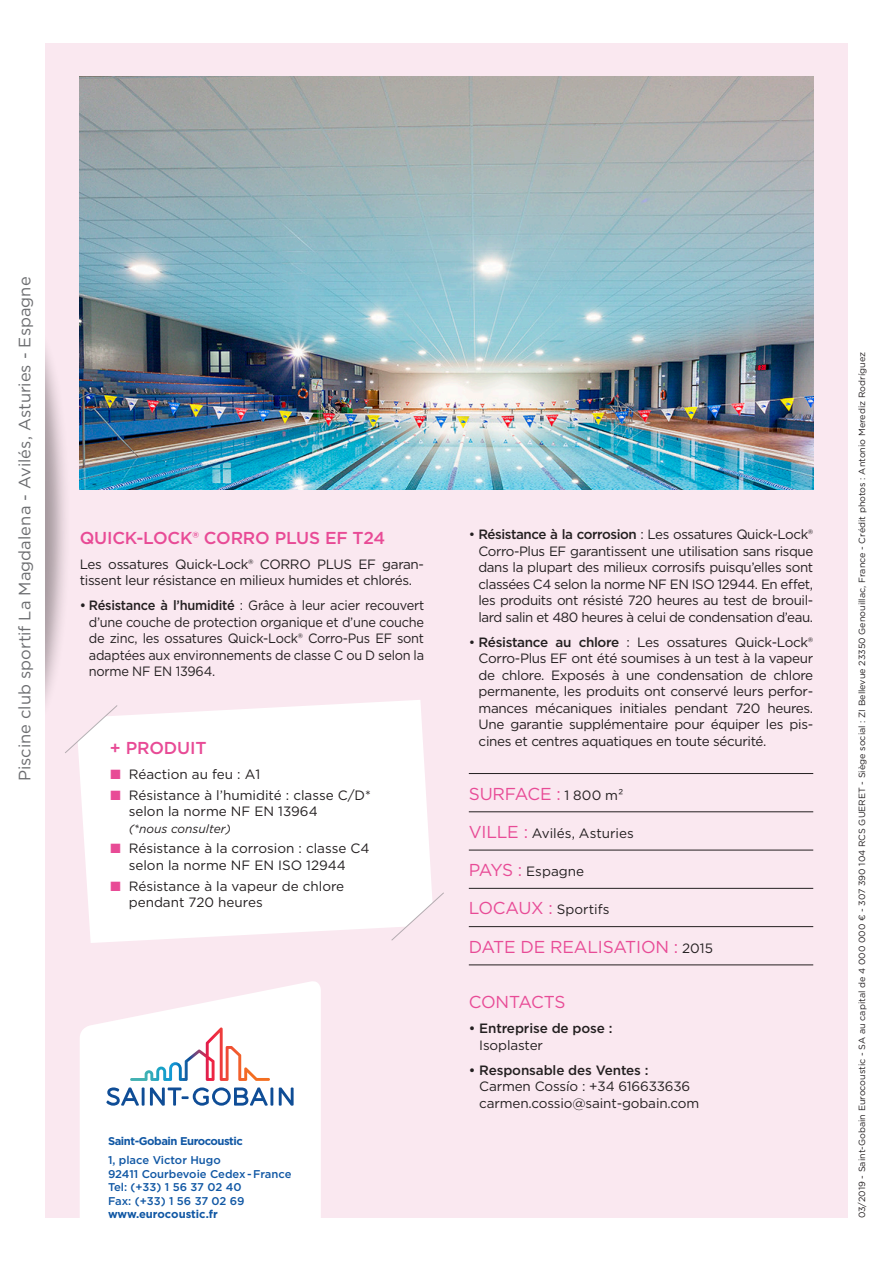
<style>
.page{position:relative;width:893px;height:1263px;background:#fff}
.page>*{position:absolute;margin:0;border:0;box-sizing:border-box;transform-origin:0 0}
.ApplicationTitre{font:17.25px "Gotham";letter-spacing:-.01em;color:#e84b96}
.t1{font:500 17.25px "Gotham";letter-spacing:-.01em;color:#e84b96}
.ApplicationTitre-2{font:16.5px "Gotham";color:#6c6d70}
.ApplicationTitre-3{font:13.5px/16.5px "Gotham";letter-spacing:-.02em;color:#231f20}
.ApplicationTitre-4{font:13.5px/16.5px "Gotham";color:#231f20}
.ApplicationTitre-5{font:13.5px/16.5px "Gotham";letter-spacing:-.02em;color:#231f20;text-align:justify;scale:.95 1}
.t2{font:500 13.5px/16.5px "Gotham";letter-spacing:-.01em;color:#231f20}
.ApplicationTitre-6{font:13.5px "Gotham";letter-spacing:.005em;color:#231f20}
.t3{font:italic 12px "Gotham";color:#231f20}
.Addresse{font:500 11.25px "Gotham";color:#1057a4}
.Addresse-2{font:700 11.25px "Gotham";letter-spacing:-.04em;color:#1057a4}
.Addresse-3{font:700 11.25px "Gotham";color:#1057a4}
.Addresse-4{font:9px "Gotham";color:#231f20}
.s1{font-weight:500}
.s2{color:#e84b96}
.s3{font-size:13.5px;color:#231f20}
.s4{font-size:17.25px;color:#e84b96}
.s5{font-weight:400}
</style>
<div class="page">
<div style="left:45px;top:44px;width:803px;height:1174px;background:#fae8f0"></div>
<img style="left:80px;top:77px;width:733px;height:413px">
<svg style="left:80px;top:981px;width:241px;height:237px;background:#fefcfd"></svg>
<div style="left:0;top:323px;width:72px;height:405px;background:#231f20;opacity:.4"></div>
<div style="left:0;top:0;width:45px;height:1253px;background:#fff"></div>
<hr style="left:469px;top:773px;width:344px;height:1px;background:#231f20">
<hr style="left:469px;top:811px;width:344px;height:1px;background:#231f20">
<hr style="left:469px;top:850px;width:344px;height:1px;background:#231f20">
<hr style="left:469px;top:888px;width:344px;height:1px;background:#231f20">
<hr style="left:469px;top:926px;width:344px;height:1px;background:#231f20">
<hr style="left:469px;top:965px;width:344px;height:1px;background:#231f20">
<svg style="left:106px;top:1087px;width:33px;height:19px"></svg>
<hr style="left:142px;top:1087px;width:3px;height:18px;background:#0f4d96">
<svg style="left:150px;top:1087px;width:118px;height:19px;background:#a8bed9"></svg>
<hr style="left:270px;top:1087px;width:3px;height:18px;background:#0f4d96">
<svg style="left:279px;top:1087px;width:15px;height:18px"></svg>
<svg style="left:130px;top:1027px;width:140px;height:54px;background:#f0e5e6"></svg>
<svg style="left:78px;top:700px;width:354px;height:243px;background:#fefcfd"></svg>
<svg style="left:64px;top:704px;width:54px;height:50px"></svg>
<svg style="left:391px;top:892px;width:53px;height:49px"></svg>
<p class="ApplicationTitre-2" style="left:14px;top:781px;width:506px;rotate:-90deg">Piscine club sportif La Magdalena - Avilés, Asturies - Espagne</p>
<p class="t1" style="left:80px;top:526px;width:307px">QUICK-LOCK® CORRO PLUS EF T24</p>
<p class="ApplicationTitre-3" style="left:80px;top:555px;width:346px">Les ossatures Quick-Lock® CORRO PLUS EF garan&shy;tissent leur résistance en milieux humides et chlorés.</p>
<p class="ApplicationTitre-5" style="left:89px;top:597px;width:354px;text-indent:-9px"><span class="s1">• Résistance à l’humidité</span> : Grâce à leur acier recouvert d’une couche de protection organique et d’une couche de zinc, les ossatures Quick-Lock® Corro-Pus EF sont adaptées aux environnements de classe C ou D selon la norme NF EN 13964.</p>
<p class="t1" style="left:110px;top:736px;width:98px">+ PRODUIT</p>
<p class="ApplicationTitre-4" style="left:110px;top:765px;width:151px"><span class="s2">■</span> Réaction au feu : A1</p>
<p class="ApplicationTitre-4" style="left:129px;top:786px;width:244px;text-indent:-18px"><span class="s2">■</span> Résistance à l’humidité : classe C/D* selon la norme NF EN 13964</p>
<p class="t3" style="left:129px;top:821px;width:104px">(*nous consulter)</p>
<p class="ApplicationTitre-4" style="left:110px;top:840px;width:261px;text-align:center"><span class="s2">■</span> Résistance à la corrosion : classe C4 selon la norme NF EN ISO 12944</p>
<p class="ApplicationTitre-4" style="left:129px;top:877px;width:217px;text-indent:-18px"><span class="s2">■</span> Résistance à la vapeur de chlore pendant 720 heures</p>
<p class="Addresse-2" style="left:108px;top:1133px;width:136px">Saint-Gobain Eurocoustic</p>
<p class="Addresse" style="left:108px;top:1153px;width:114px">1, place Victor Hugo</p>
<p class="Addresse" style="left:108px;top:1166px;width:185px">92411 Courbevoie Cedex - France</p>
<p class="Addresse" style="left:108px;top:1180px;width:135px">Tel: (+33) 1 56 37 02 40</p>
<p class="Addresse" style="left:108px;top:1193px;width:138px">Fax: (+33) 1 56 37 02 69</p>
<p class="Addresse-3" style="left:108px;top:1207px;width:111px">www.eurocoustic.fr</p>
<p class="ApplicationTitre-3" style="left:478px;top:526px;width:336px;text-align:justify;text-indent:-10px">• <span class="s1">Résistance à la corrosion</span> : Les ossatures Quick-Lock® Corro-Plus EF garantissent une utilisation sans risque dans la plupart des milieux corrosifs puisqu’elles sont classées C4 selon la norme NF EN ISO 12944. En effet, les produits ont résisté 720 heures au test de brouil&shy;lard salin et 480 heures à celui de condensation d’eau.</p>
<p class="ApplicationTitre-3" style="left:479px;top:633px;width:336px;text-align:justify;text-indent:-10px">• <span class="s1">Résistance au chlore</span> : Les ossatures Quick-Lock® Corro-Plus EF ont été soumises à un test à la vapeur de chlore. Exposés à une condensation de chlore permanente, les produits ont conservé leurs perfor&shy;mances mécaniques initiales pendant 720 heures.<br>Une garantie supplémentaire pour équiper les pis&shy;cines et centres aquatiques en toute sécurité.</p>
<p class="ApplicationTitre" style="left:469px;top:782px;width:156px">SURFACE : <span class="s3">1 800 m²</span></p>
<p class="ApplicationTitre-4" style="left:469px;top:824px;width:166px"><span class="s4">VILLE :</span> Avilés, Asturies</p>
<p class="ApplicationTitre-4" style="left:469px;top:863px;width:117px"><span class="s4">PAYS :</span> Espagne</p>
<p class="ApplicationTitre-6" style="left:469px;top:901px;width:142px"><span class="s4">LOCAUX :</span> Sportifs</p>
<p class="ApplicationTitre" style="left:469px;top:935px;width:246px">DATE DE REALISATION : <span class="s3">2015</span></p>
<p class="ApplicationTitre" style="left:469px;top:991px;width:98px">CONTACTS</p>
<p class="t2" style="left:479px;top:1020px;width:135px;text-indent:-10px">• Entreprise de pose :<br><span class="s5">Isoplaster</span></p>
<p class="ApplicationTitre-3" style="left:479px;top:1061px;width:221px;text-indent:-10px"><span class="s1">• Responsable des Ventes :<br></span>Carmen Cossío : +34 616633636 carmen.cossio@saint-gobain.com</p>
<p class="Addresse-4" style="left:856px;top:1218px;width:867px;rotate:-90deg">03/2019 - Saint-Gobain Eurocoustic - SA au capital de 4 000 000 € - 307 390 104 RCS GUERET - Siège social : ZI Bellevue 23350 Genouillac, France - Crédit photos : Antonio Merediz Rodríguez</p>
</div>
